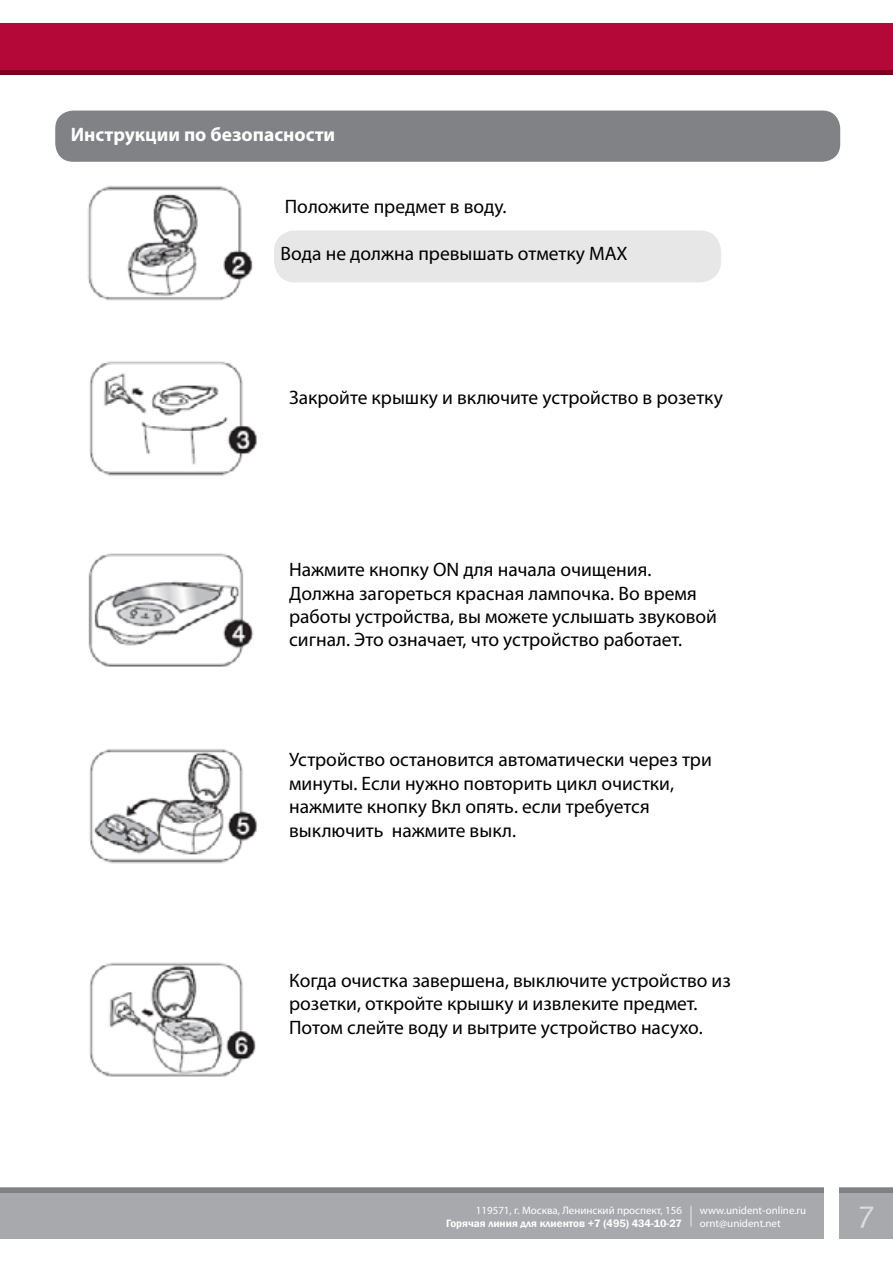
<style>
.page{position:relative;width:893px;height:1263px;background:#fff}
.page>*{position:absolute;margin:0;border:0;box-sizing:border-box;transform-origin:0 0}
.t1{font:31.5px "Meta Normal LFC";color:#dcddde}
.t2{font:19.5px/23.4px "Myriad Pro";color:#000}
.t3{font:700 19.5px "Myriad Pro";color:#fff}
.t4{font:10.95px/13.2px "Myriad Pro";color:#fff}
.t5{font:600 10.95px "Franklin Gothic";color:#fff}
</style>
<div class="page">
<div style="left:0;top:24px;width:893px;height:51px;background:#b30838"></div>
<div style="left:0;top:1188px;width:823px;height:51px;background:#a7a9ac"></div>
<hr style="left:0;top:1188px;width:823px;height:4px;background:#808285">
<div style="left:840px;top:1188px;width:53px;height:51px;background:#a7a9ac"></div>
<hr style="left:0;top:71px;width:893px;height:4px;background:#79001d">
<hr style="left:690px;top:1206px;width:2px;height:20px;background:#d1d3d4">
<hr style="left:840px;top:1188px;width:53px;height:4px;background:#808285">
<div style="left:274px;top:230px;width:447px;height:52px;background:#e7e7e7;border-radius:21px"></div>
<div style="left:55px;top:111px;width:785px;height:51px;background:#808285;border-radius:18px"></div>
<img style="left:87px;top:186px;width:170px;height:891px">
<p class="t3" style="left:71px;top:122px;width:266px">Инструкции по безопасности</p>
<p class="t2" style="left:285px;top:195px;width:223px">Положите предмет в воду.</p>
<p class="t2" style="left:281px;top:242px;width:348px">Вода не должна превышать отметку MAX</p>
<p class="t2" style="left:289px;top:385px;width:435px">Закройте крышку и включите устройство в розетку</p>
<p class="t2" style="left:289px;top:558px;width:429px">Нажмите кнопку ON для начала очищения.<br>Должна загореться красная лампочка. Во время работы устройства, вы можете услышать звуковой сигнал. Это означает, что устройство работает.</p>
<p class="t2" style="left:289px;top:748px;width:424px">Устройство остановится автоматически через три минуты. Если нужно повторить цикл очистки, нажмите кнопку Вкл опять. если требуется выключить нажмите выкл.</p>
<p class="t2" style="left:289px;top:968px;width:443px">Когда очистка завершена, выключите устройство из розетки, откройте крышку и извлеките предмет.<br>Потом слейте воду и вытрите устройство насухо.</p>
<p class="t4" style="left:476px;top:1203px;width:208px">119571, г. Москва, Ленинский проспект, 156</p>
<p class="t5" style="left:446px;top:1216px;width:237px">Горячая линия для клиентов +7 (495) 434-10-27</p>
<p class="t4" style="left:700px;top:1203px;width:108px">www.unident-online.ru ornt@unident.net</p>
<h1 class="t1" style="left:857px;top:1198px;width:19px">7</h1>
</div>
